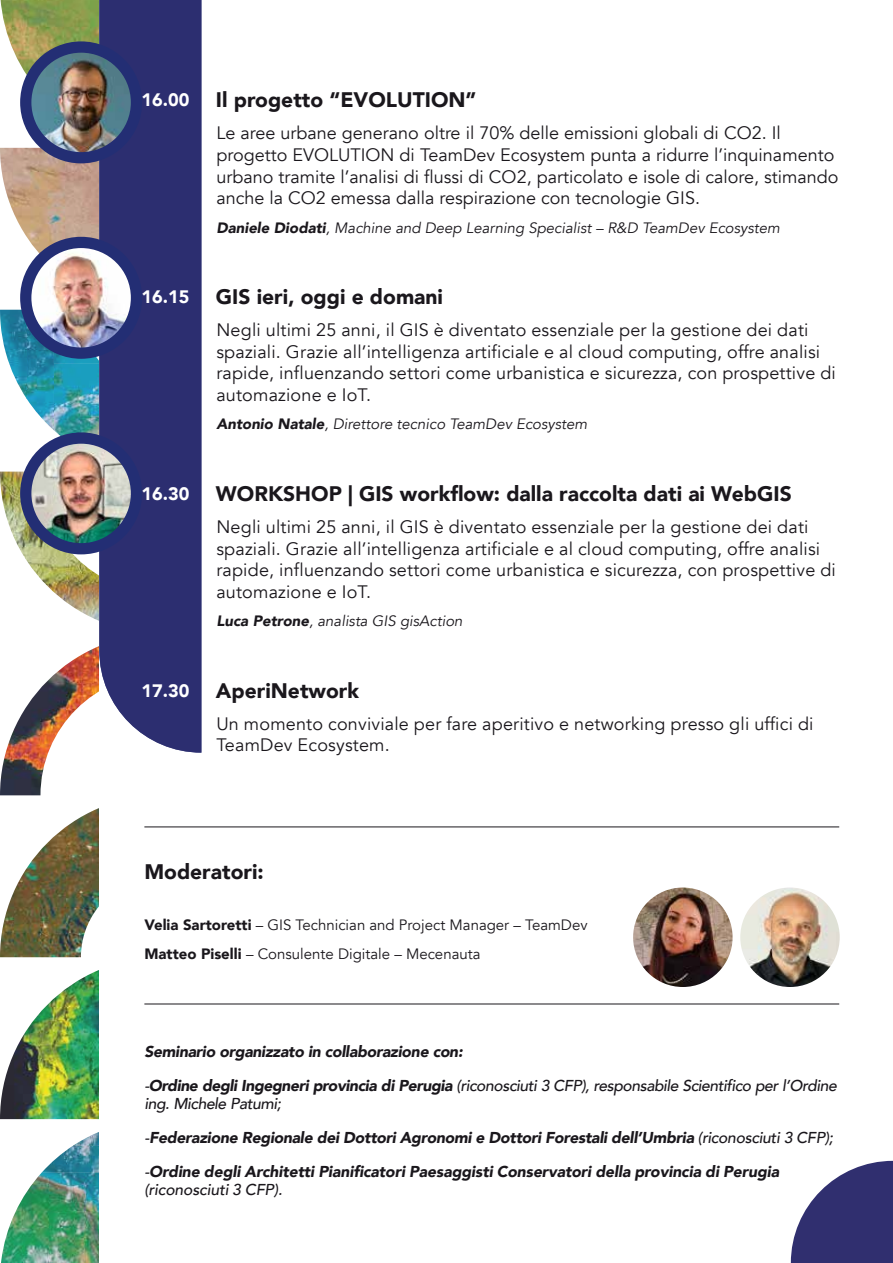
<style>
.page{position:relative;width:893px;height:1263px;background:#fff}
.page>*{position:absolute;margin:0;border:0;box-sizing:border-box;transform-origin:0 0}
.t1{font:900 21px "Avenir";color:#1a171c}
.t2{font:18px/21.6px "Avenir";letter-spacing:.01em;color:#1a171c}
.t3{font:900 18px "Avenir";color:#fff}
.t4{font:italic 900 15.75px/33.6px "Avenir";letter-spacing:-.02em;color:#1a171c}
.t5{font:italic 500 15.75px "Avenir";letter-spacing:-.01em;color:#1a171c}
.t6{font:italic 15px "Avenir";color:#1a171c}
.t7{font:15px/28.5px "Avenir";color:#1a171c}
.s1{font-weight:900}
.s2{font-weight:500}
</style>
<div class="page">
<img style="left:1px;top:1172px;width:41px;height:91px">
<img style="left:42px;top:1146px;width:57px;height:26px">
<img style="left:73px;top:1119px;width:26px;height:27px">
<img style="left:0;top:472px;width:99px;height:647px">
<img style="left:0;top:0;width:99px;height:147px">
<img style="left:53px;top:417px;width:20px;height:19px">
<img style="left:27px;top:327px;width:27px;height:103px">
<img style="left:0;top:310px;width:27px;height:89px">
<img style="left:54px;top:353px;width:45px;height:11px">
<img style="left:0;top:148px;width:99px;height:162px">
<div style="left:99px;top:0;width:102px;height:753px;background:#2c2e70"></div>
<hr style="left:144px;top:826px;width:695px;height:1px;background:#1a171c">
<hr style="left:144px;top:1003px;width:695px;height:1px;background:#1a171c">
<div style="left:622px;top:876px;width:122px;height:122px;border:22px solid #fff;border-radius:50%"></div>
<div style="left:729px;top:876px;width:122px;height:122px;border:22px solid #fff;border-radius:50%"></div>
<img style="left:633px;top:887px;width:100px;height:100px;border-radius:50px">
<img style="left:740px;top:887px;width:100px;height:100px;border-radius:50px">
<svg style="left:791px;top:1161px;width:102px;height:102px"></svg>
<div style="left:20px;top:41px;width:122px;height:122px;border:22px solid #232e74;border-radius:50%"></div>
<div style="left:20px;top:237px;width:122px;height:122px;border:22px solid #232e74;border-radius:50%"></div>
<div style="left:20px;top:432px;width:122px;height:122px;border:22px solid #232e74;border-radius:50%"></div>
<img style="left:31px;top:53px;width:100px;height:99px;border-radius:50px">
<img style="left:31px;top:248px;width:100px;height:99px;border-radius:50px">
<img style="left:31px;top:444px;width:100px;height:99px;border-radius:50px">
<p class="t3" style="left:141px;top:84px;width:49px">16.00</p>
<p class="t1" style="left:216px;top:82px;width:262px">Il progetto “EVOLUTION”</p>
<p class="t2" style="left:216px;top:123px;width:624px">Le aree urbane generano oltre il 70% delle emissioni globali di CO2. Il progetto EVOLUTION di TeamDev Ecosystem punta a ridurre l’inquinamento urbano tramite l’analisi di flussi di CO2, particolato e isole di calore, stimando anche la CO2 emessa dalla respirazione con tecnologie GIS.</p>
<p class="t6" style="left:216px;top:219px;width:565px"><span class="s1">Daniele Diodati</span>, Machine and Deep Learning Specialist – R&amp;D TeamDev Ecosystem</p>
<p class="t3" style="left:141px;top:281px;width:49px">16.15</p>
<p class="t1" style="left:216px;top:279px;width:229px">GIS ieri, oggi e domani</p>
<p class="t2" style="left:216px;top:319px;width:621px">Negli ultimi 25 anni, il GIS è diventato essenziale per la gestione dei dati spaziali. Grazie all’intelligenza artificiale e al cloud computing, offre analisi rapide, influenzando settori come urbanistica e sicurezza, con prospettive di automazione e IoT.</p>
<p class="t6" style="left:216px;top:415px;width:372px"><span class="s1">Antonio Natale</span>, Direttore tecnico TeamDev Ecosystem</p>
<p class="t3" style="left:141px;top:478px;width:49px">16.30</p>
<p class="t1" style="left:216px;top:475px;width:577px">WORKSHOP | GIS workflow: dalla raccolta dati ai WebGIS</p>
<p class="t2" style="left:216px;top:516px;width:621px">Negli ultimi 25 anni, il GIS è diventato essenziale per la gestione dei dati spaziali. Grazie all’intelligenza artificiale e al cloud computing, offre analisi rapide, influenzando settori come urbanistica e sicurezza, con prospettive di automazione e IoT.</p>
<p class="t6" style="left:216px;top:612px;width:248px"><span class="s1">Luca Petrone</span>, analista GIS gisAction</p>
<p class="t3" style="left:141px;top:675px;width:49px">17.30</p>
<p class="t1" style="left:216px;top:672px;width:145px">AperiNetwork</p>
<p class="t2" style="left:216px;top:713px;width:599px">Un momento conviviale per fare aperitivo e networking presso gli uffici di<br>TeamDev Ecosystem.</p>
<p class="t1" style="left:144px;top:854px;width:121px">Moderatori:</p>
<p class="t7" style="left:144px;top:911px;width:445px"><span class="s1">Velia Sartoretti</span> – GIS Technician and Project Manager – TeamDev<br><span class="s1">Matteo Piselli</span> – Consulente Digitale – Mecenauta</p>
<p class="t4" style="left:144px;top:1035px;width:694px">Seminario organizzato in collaborazione con:<br><span class="s2">-</span>Ordine degli Ingegneri provincia di Perugia <span class="s2">(riconosciuti 3 CFP), responsabile Scientifico per l’Ordine</span></p>
<p class="t4" style="left:144px;top:1087px;width:690px"><span class="s2">ing. Michele Patumi;<br>-</span>Federazione Regionale dei Dottori Agronomi e Dottori Forestali dell’Umbria <span class="s2">(riconosciuti 3 CFP); -</span>Ordine degli Architetti Pianificatori Paesaggisti Conservatori della provincia di Perugia</p>
<p class="t5" style="left:144px;top:1180px;width:139px">(riconosciuti 3 CFP).</p>
</div>
